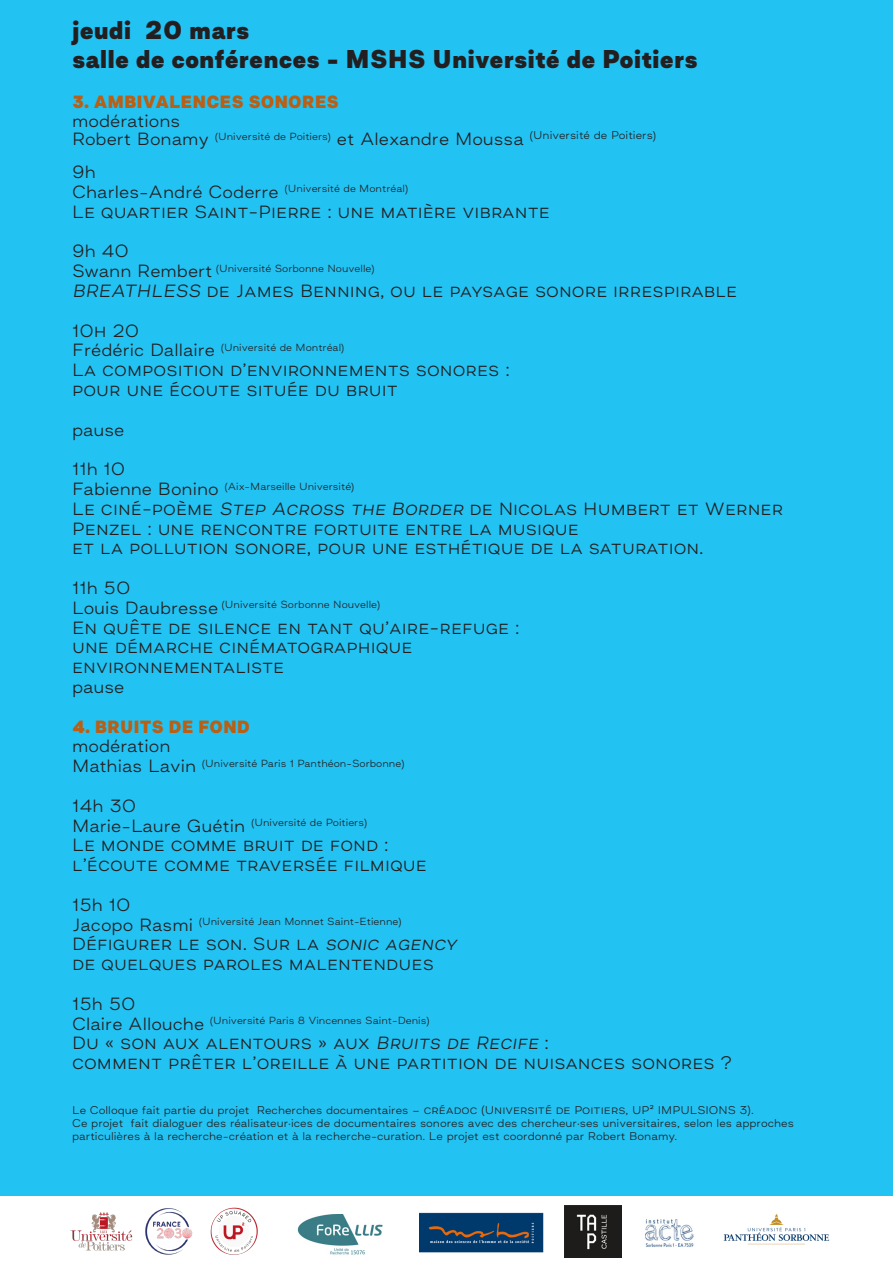
<style>
.page{position:relative;width:893px;height:1263px;background:#22c2f3}
.page>*{position:absolute;margin:0;border:0;box-sizing:border-box;transform-origin:0 0}
.t1{font:800 24px "Asket";color:#231f20}
.t2{font:300 16.5px/19.8px "Asket Extended";color:#231f20}
.t3{font:800 16.5px "Asket";color:#ba5f14}
.t4{font:300 10.5px/12.6px "Asket Extended";color:#231f20}
.t5{font:300 9.6px "Asket Extended";color:#231f20}
.s1{font-size:16.5px}
.s2{font-style:italic}
</style>
<div class="page">
<div style="left:0;top:1197px;width:893px;height:66px;background:#fff"></div>
<img style="left:70px;top:1207px;width:188px;height:48px">
<img style="left:297px;top:1214px;width:86px;height:41px">
<img style="left:564px;top:1206px;width:57px;height:51px">
<img style="left:645px;top:1219px;width:49px;height:28px">
<img style="left:723px;top:1214px;width:107px;height:31px">
<img style="left:420px;top:1213px;width:124px;height:39px">
<p class="t1" style="left:72px;top:11px;width:179px">jeudi 20 mars</p>
<p class="t1" style="left:72px;top:40px;width:627px">salle de conférences - MSHS Université de Poitiers</p>
<p class="t3" style="left:72px;top:88px;width:269px">3. AMBIVALENCES SONORES</p>
<p class="t2" style="left:72px;top:111px;width:110px">modérations</p>
<p class="t2" style="left:72px;top:129px;width:586px">Robert Bonamy <sup>(Université</sup> <sup>de</sup> <sup>Poitiers)</sup> et Alexandre Moussa <sup>(Université</sup> <sup>de</sup> <sup>Poitiers)</sup></p>
<p class="t2" style="left:72px;top:162px;width:25px">9h</p>
<p class="t5" style="left:72px;top:182px;width:338px"><span class="s1">Charles-André Coderre</span> (Université de Montréal)</p>
<p class="t2" style="left:72px;top:202px;width:479px">Le quartier Saint-Pierre : une matière vibrante</p>
<p class="t2" style="left:72px;top:241px;width:59px">9h 40</p>
<p class="t5" style="left:72px;top:261px;width:304px"><span class="s1">Swann Rembert</span> (Université Sorbonne Nouvelle)</p>
<p class="t2" style="left:72px;top:281px;width:667px"><span class="s2">BREATHLESS</span> de James Benning, ou le paysage sonore irrespirable</p>
<p class="t2" style="left:72px;top:320px;width:69px">10h 20</p>
<p class="t5" style="left:72px;top:340px;width:274px"><span class="s1">Frédéric Dallaire</span> (Université de Montréal)</p>
<p class="t2" style="left:72px;top:360px;width:439px">La composition d’environnements sonores :</p>
<p class="t2" style="left:72px;top:380px;width:327px">pour une écoute située du bruit</p>
<p class="t2" style="left:72px;top:419px;width:54px">pause</p>
<p class="t2" style="left:72px;top:459px;width:55px">11h 10</p>
<p class="t5" style="left:72px;top:479px;width:284px"><span class="s1">Fabienne Bonino</span> (Aix-Marseille Université)</p>
<p class="t2" style="left:72px;top:499px;width:713px">Le ciné-poème <span class="s2">Step Across the Border</span> de Nicolas Humbert et Werner<br>Penzel : une rencontre fortuite entre la musique</p>
<p class="t2" style="left:72px;top:538px;width:633px">et la pollution sonore, pour une esthétique de la saturation.</p>
<p class="t2" style="left:72px;top:578px;width:60px">11h 50</p>
<p class="t5" style="left:72px;top:598px;width:310px"><span class="s1">Louis Daubresse</span> (Université Sorbonne Nouvelle)</p>
<p class="t2" style="left:72px;top:617px;width:449px">En quête de silence en tant qu’aire-refuge :</p>
<p class="t2" style="left:72px;top:637px;width:342px">une démarche cinématographique</p>
<p class="t2" style="left:72px;top:657px;width:214px">environnementaliste</p>
<p class="t2" style="left:72px;top:677px;width:54px">pause</p>
<p class="t3" style="left:72px;top:713px;width:180px">4. BRUITS DE FOND</p>
<p class="t2" style="left:72px;top:736px;width:100px">modération</p>
<p class="t5" style="left:72px;top:756px;width:334px"><span class="s1">Mathias Lavin</span> (Université Paris 1 Panthéon-Sorbonne)</p>
<p class="t2" style="left:72px;top:796px;width:66px">14h 30</p>
<p class="t5" style="left:72px;top:816px;width:297px"><span class="s1">Marie-Laure Guétin</span> (Université de Poitiers)</p>
<p class="t2" style="left:72px;top:835px;width:318px">Le monde comme bruit de fond :</p>
<p class="t2" style="left:72px;top:855px;width:356px">l’écoute comme traversée filmique</p>
<p class="t2" style="left:72px;top:895px;width:60px">15h 10</p>
<p class="t5" style="left:72px;top:915px;width:331px"><span class="s1">Jacopo Rasmi</span> (Université Jean Monnet Saint-Etienne)</p>
<p class="t2" style="left:72px;top:934px;width:390px">Défigurer le son. Sur la <span class="s2">sonic agency</span></p>
<p class="t2" style="left:72px;top:954px;width:363px">de quelques paroles malentendues</p>
<p class="t2" style="left:72px;top:994px;width:65px">15h 50</p>
<p class="t5" style="left:72px;top:1014px;width:359px"><span class="s1">Claire Allouche</span> (Université Paris 8 Vincennes Saint-Denis)</p>
<p class="t2" style="left:72px;top:1033px;width:478px">Du « son aux alentours » aux <span class="s2">Bruits de Recife</span> :</p>
<p class="t2" style="left:72px;top:1053px;width:662px">comment prêter l’oreille à une partition de nuisances sonores ?</p>
<p class="t4" style="left:72px;top:1104px;width:683px">Le Colloque fait partie du projet Recherches documentaires – créadoc (Université de Poitiers, UP² IMPULSIONS 3).</p>
<p class="t4" style="left:72px;top:1117px;width:723px">Ce projet fait dialoguer des réalisateur·ices de documentaires sonores avec des chercheur·ses universitaires, selon les approches particulières à la recherche-création et à la recherche-curation. Le projet est coordonné par Robert Bonamy.</p>
</div>
